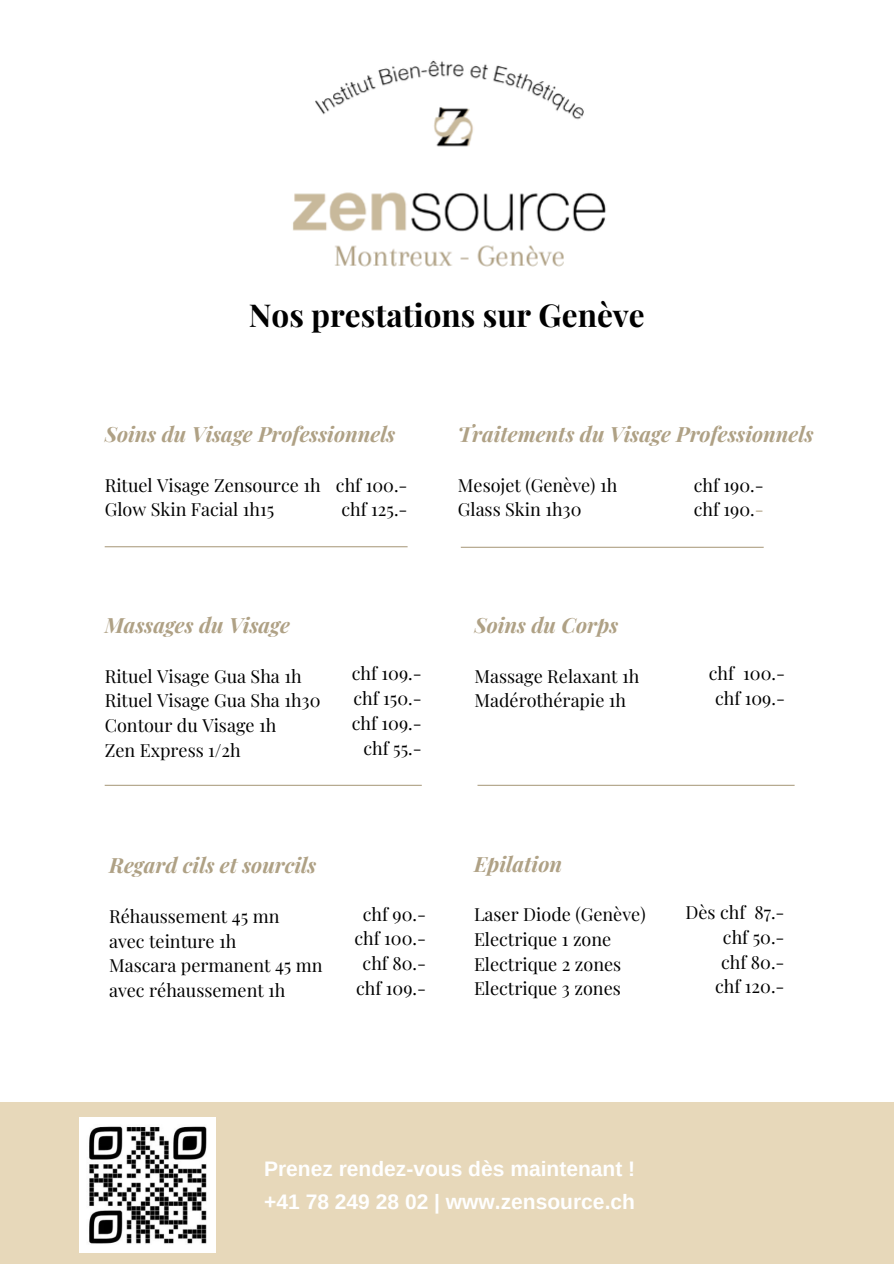
<style>
.page{position:relative;width:894px;height:1264px;background:#fff}
.page>*{position:absolute;margin:0;border:0;box-sizing:border-box;transform-origin:0 0}
.t1{font:700 31.5px "Playfair Display";color:#000}
.t2{font:italic 700 21px "Playfair Display";color:#afa185}
.t3{font:700 21px/32.7px "Arimo";color:#fff}
.t4{font:18px "Playfair Display";color:#000}
.s1{color:#afa185}
</style>
<div class="page">
<div style="left:0;top:1101px;width:893px;height:162px;background:#e7d8ba"></div>
<hr style="left:477px;top:784px;width:317px;height:2px;background:#afa185">
<hr style="left:105px;top:784px;width:316px;height:2px;background:#afa185">
<hr style="left:460px;top:546px;width:303px;height:2px;background:#afa185">
<hr style="left:105px;top:546px;width:302px;height:1px;background:#afa185">
<img style="left:79px;top:1117px;width:136px;height:135px">
<img style="left:293px;top:60px;width:313px;height:207px">
<p class="t1" style="left:249px;top:293px;width:397px">Nos prestations sur Genève</p>
<p class="t2" style="left:105px;top:419px;width:292px">Soins du Visage Professionnels</p>
<p class="t4" style="left:105px;top:472px;width:217px">Rituel Visage Zensource 1h</p>
<p class="t4" style="left:105px;top:497px;width:171px">Glow Skin Facial 1h15</p>
<p class="t4" style="left:336px;top:472px;width:73px">chf 100.-</p>
<p class="t4" style="left:341px;top:497px;width:68px">chf 125.-</p>
<h2 class="t2" style="left:457px;top:419px;width:357px">Traitements du Visage Professionnels</h2>
<p class="t4" style="left:457px;top:472px;width:161px">Mesojet (Genève) 1h</p>
<p class="t4" style="left:457px;top:497px;width:125px">Glass Skin 1h30</p>
<p class="t4" style="left:693px;top:472px;width:71px">chf 190.-</p>
<p class="t4" style="left:693px;top:497px;width:71px">chf 190.<span class="s1">-</span></p>
<p class="t2" style="left:105px;top:610px;width:187px">Massages du Visage</p>
<p class="t4" style="left:105px;top:663px;width:198px">Rituel Visage Gua Sha 1h</p>
<p class="t4" style="left:105px;top:687px;width:217px">Rituel Visage Gua Sha 1h30</p>
<p class="t4" style="left:105px;top:712px;width:173px">Contour du Visage 1h</p>
<p class="t4" style="left:105px;top:737px;width:138px">Zen Express 1/2h</p>
<p class="t4" style="left:351px;top:661px;width:71px">chf 109.-</p>
<p class="t4" style="left:353px;top:685px;width:70px">chf 150.-</p>
<p class="t4" style="left:351px;top:710px;width:71px">chf 109.-</p>
<p class="t4" style="left:363px;top:735px;width:60px">chf 55.-</p>
<p class="t2" style="left:109px;top:850px;width:209px">Regard cils et sourcils</p>
<p class="t4" style="left:109px;top:903px;width:172px">Réhaussement 45 mn</p>
<p class="t4" style="left:109px;top:928px;width:129px">avec teinture 1h</p>
<p class="t4" style="left:109px;top:952px;width:215px">Mascara permanent 45 mn</p>
<h2 class="t4" style="left:109px;top:977px;width:178px">avec réhaussement 1h</h2>
<p class="t4" style="left:363px;top:901px;width:65px">chf 90.-</p>
<p class="t4" style="left:354px;top:926px;width:73px">chf 100.-</p>
<p class="t4" style="left:362px;top:950px;width:65px">chf 80.-</p>
<p class="t4" style="left:356px;top:975px;width:71px">chf 109.-</p>
<p class="t2" style="left:474px;top:610px;width:145px">Soins du Corps</p>
<h1 class="t4" style="left:474px;top:663px;width:166px">Massage Relaxant 1h</h1>
<h2 class="t4" style="left:474px;top:687px;width:153px">Madérothérapie 1h</h2>
<h2 class="t4" style="left:708px;top:661px;width:78px">chf 100.-</h2>
<p class="t4" style="left:714px;top:685px;width:71px">chf 109.-</p>
<p class="t2" style="left:474px;top:848px;width:90px">Epilation</p>
<p class="t4" style="left:474px;top:901px;width:173px">Laser Diode (Genève)</p>
<p class="t4" style="left:474px;top:926px;width:139px">Electrique 1 zone</p>
<p class="t4" style="left:474px;top:951px;width:149px">Electrique 2 zones</p>
<h2 class="t4" style="left:474px;top:975px;width:148px">Electrique 3 zones</h2>
<p class="t4" style="left:685px;top:899px;width:101px">Dès chf 87.-</p>
<p class="t4" style="left:722px;top:924px;width:63px">chf 50.-</p>
<p class="t4" style="left:720px;top:949px;width:65px">chf 80.-</p>
<p class="t4" style="left:715px;top:973px;width:71px">chf 120.-</p>
<h2 class="t3" style="left:264px;top:1152px;width:372px">Prenez rendez-vous dès maintenant ! +41 78 249 28 02 | www.zensource.ch</h2>
</div>
